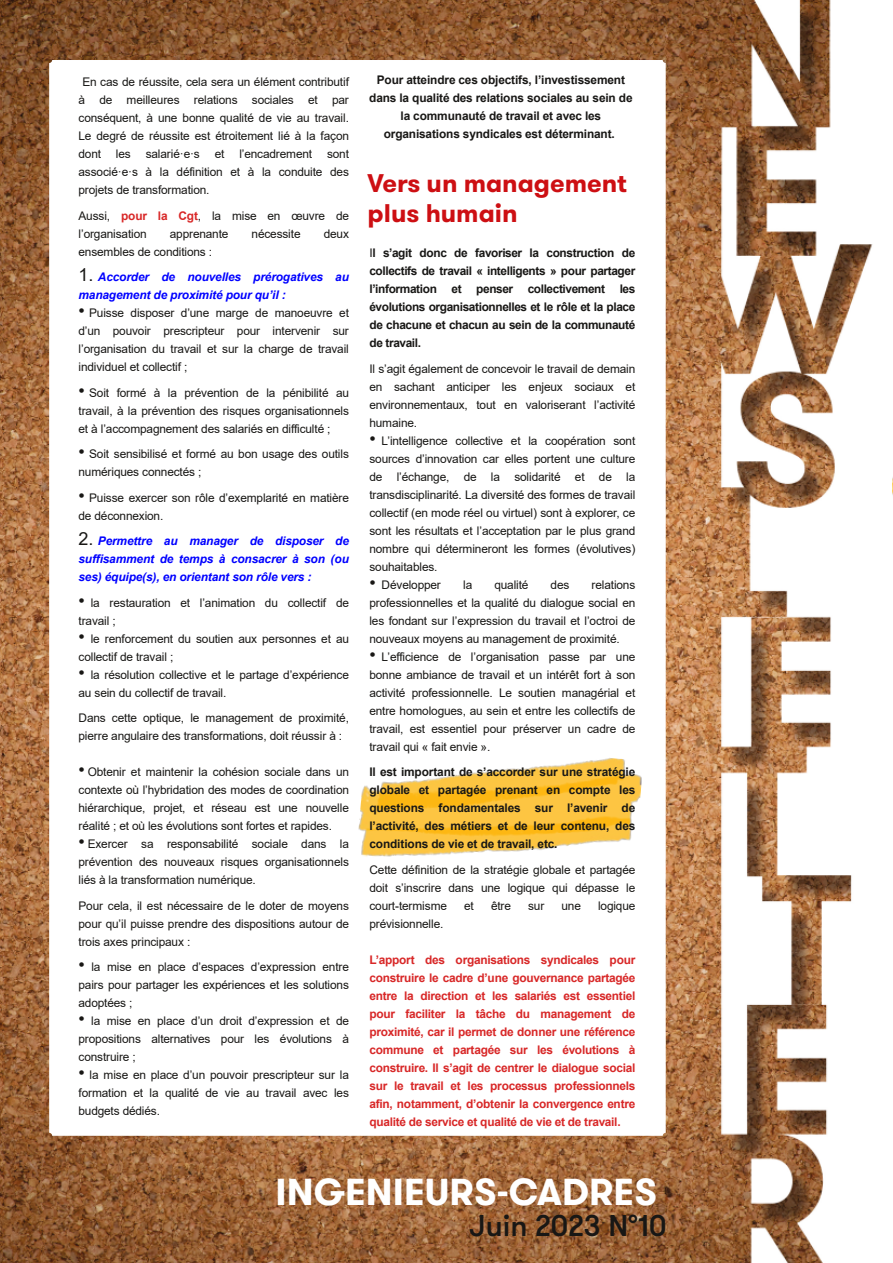
<style>
.page{position:relative;width:893px;height:1263px;background:#fff}
.page>*{position:absolute;margin:0;border:0;box-sizing:border-box;transform-origin:0 0}
.t1{font:700 37.5px "GT Walsheim Pro";color:#fff}
.t2{font:500 30px "GT Walsheim Pro";color:#181715}
.t3{font:700 25.5px/30px "GT Walsheim Pro";color:#cd0f13}
.t4{font:11.85px/18px "Arial";letter-spacing:-.015em;color:#181715;text-align:justify}
.t5{font:700 11.85px/18px "Arial";letter-spacing:-.015em;color:#181715;text-align:justify}
.t6{font:700 11.85px/18px "Arial";letter-spacing:-.02em;color:#d82727;text-align:justify}
.t7{font:italic 700 11.85px/18px "Arial";letter-spacing:-.01em;color:#00f}
.s1{font-weight:700;color:#d82727}
.s2{font-weight:400;font-style:normal;font-size:18px;color:#181715}
.s3{font-size:18px}
.s4{font-weight:400}
</style>
<div class="page">
<img style="left:0;top:0;width:873px;height:1263px">
<div style="left:49px;top:60px;width:617px;height:1076px;background:#fff;border-radius:3px"></div>
<img style="left:892px;top:477px;width:1px;height:18px">
<img style="left:358px;top:758px;width:284px;height:99px">
<p class="t4" style="left:79px;top:73px;width:272px;text-indent:4px">En cas de réussite, cela sera un élément contributif à de meilleures relations sociales et par conséquent, à une bonne qualité de vie au travail.<br>Le degré de réussite est étroitement lié à la façon dont les</p>
<p class="t4" style="left:79px;top:145px;width:272px;text-indent:136px">et l’encadrement sont associéꞏeꞏs à la définition et à la conduite des projets de transformation.</p>
<p class="t4" style="left:79px;top:207px;width:272px">Aussi, <span class="s1">pour la Cgt</span>, la mise en œuvre de l’organisation</p>
<p class="t4" style="left:146px;top:145px;width:56px">salariéꞏeꞏs</p>
<p class="t4" style="left:170px;top:225px;width:60px">apprenante</p>
<p class="t4" style="left:252px;top:225px;width:51px">nécessite</p>
<p class="t4" style="left:324px;top:225px;width:27px">deux</p>
<p class="t4" style="left:79px;top:243px;width:135px">ensembles de conditions :</p>
<p class="t7" style="left:79px;top:268px;width:272px"><span class="s2">1.</span> Accorder de nouvelles prérogatives au management de proximité pour qu’il :</p>
<p class="t4" style="left:79px;top:304px;width:272px"><span class="s3">•</span> Puisse disposer d’une marge de manoeuvre et d’un pouvoir prescripteur pour intervenir sur l’organisation du travail et sur la charge de travail individuel et collectif ;</p>
<p class="t4" style="left:79px;top:384px;width:272px"><span class="s3">•</span> Soit formé à la prévention de la pénibilité au travail, à la prévention des risques organisationnels et à l’accompagnement des salariés en difficulté ;</p>
<p class="t4" style="left:79px;top:445px;width:272px"><span class="s3">•</span> Soit sensibilisé et formé au bon usage des outils numériques connectés ;</p>
<p class="t4" style="left:79px;top:489px;width:272px"><span class="s3">•</span> Puisse exercer son rôle d’exemplarité en matière de déconnexion.</p>
<p class="t7" style="left:79px;top:532px;width:272px;text-align:justify"><span class="s2">2.</span> Permettre au manager de disposer de suffisamment de temps à consacrer à son (ou ses) équipe(s), en orientant son rôle vers :</p>
<p class="t4" style="left:79px;top:594px;width:272px"><span class="s3">•</span> la restauration et l’animation du collectif de travail ;</p>
<p class="t4" style="left:79px;top:630px;width:272px"><span class="s3">•</span> le renforcement du soutien aux personnes et au collectif de travail ;</p>
<p class="t4" style="left:79px;top:666px;width:272px"><span class="s3">•</span> la résolution collective et le partage d’expérience au sein du collectif de travail.</p>
<p class="t4" style="left:79px;top:709px;width:272px">Dans cette optique, le management de proximité, pierre angulaire des transformations, doit réussir à :</p>
<p class="t4" style="left:79px;top:763px;width:272px"><span class="s3">•</span> Obtenir et maintenir la cohésion sociale dans un contexte où l’hybridation des modes de coordination hiérarchique, projet, et réseau est une nouvelle réalité ; et où les évolutions sont fortes et rapides.</p>
<p class="t4" style="left:79px;top:835px;width:272px"><span class="s3">•</span> Exercer sa responsabilité sociale dans la prévention des nouveaux risques organisationnels liés à la transformation numérique.</p>
<p class="t4" style="left:79px;top:897px;width:272px">Pour cela, il est nécessaire de le doter de moyens pour qu’il puisse prendre des dispositions autour de trois axes principaux :</p>
<p class="t4" style="left:79px;top:958px;width:272px"><span class="s3">•</span> la mise en place d’espaces d’expression entre pairs pour partager les expériences et les solutions adoptées ;</p>
<p class="t4" style="left:79px;top:1012px;width:272px"><span class="s3">•</span> la mise en place d’un droit d’expression et de propositions alternatives pour les évolutions à construire ;</p>
<p class="t4" style="left:79px;top:1066px;width:272px"><span class="s3">•</span> la mise en place d’un pouvoir prescripteur sur la formation et la qualité de vie au travail avec les budgets dédiés.</p>
<p class="t5" style="left:369px;top:71px;width:265px;text-align:center">Pour atteindre ces objectifs, l’investissement dans la qualité des relations sociales au sein de la communauté de travail et avec les organisations syndicales est déterminant.</p>
<h3 class="t3" style="left:368px;top:168px;width:261px">Vers un management plus humain</h3>
<p class="t5" style="left:369px;top:244px;width:267px"><span class="s4">I</span>l s’agit donc de favoriser la construction de collectifs de travail « intelligents » pour partager l’information et penser collectivement les évolutions organisationnelles et le rôle et la place de chacune et chacun au sein de la communauté de travail.</p>
<p class="t4" style="left:369px;top:360px;width:267px">Il s’agit également de concevoir le travail de demain en sachant anticiper les enjeux sociaux et environnementaux, tout en valoriserant l’activité humaine.</p>
<p class="t4" style="left:369px;top:432px;width:267px"><span class="s3">•</span> L’intelligence collective et la coopération sont sources d’innovation car elles portent une culture de l’échange, de la solidarité et de la transdisciplinarité. La diversité des formes de travail collectif (en mode réel ou virtuel) sont à explorer, ce sont les résultats et l’acceptation par le plus grand nombre qui détermineront les formes (évolutives) souhaitables.</p>
<p class="t4" style="left:369px;top:576px;width:73px"><span class="s3">•</span> Développer</p>
<p class="t4" style="left:463px;top:576px;width:11px">la</p>
<p class="t4" style="left:494px;top:576px;width:36px">qualité</p>
<p class="t4" style="left:551px;top:576px;width:20px">des</p>
<p class="t4" style="left:369px;top:576px;width:267px;text-indent:222px">relations professionnelles et la qualité du dialogue social en les fondant sur l’expression du travail et l’octroi de nouveaux moyens au management de proximité.</p>
<p class="t4" style="left:369px;top:648px;width:267px"><span class="s3">•</span> L’efficience de l’organisation passe par une bonne ambiance de travail et un intérêt fort à son activité professionnelle. Le soutien managérial et entre homologues, au sein et entre les collectifs de travail, est essentiel pour préserver un cadre de travail qui « fait envie ».</p>
<p class="t5" style="left:369px;top:763px;width:267px">Il est important de s’accorder sur une stratégie globale et partagée prenant en compte les questions fondamentales sur l’avenir de l’activité, des métiers et de leur contenu, des conditions de vie et de travail, etc.</p>
<p class="t4" style="left:369px;top:861px;width:267px">Cette définition de la stratégie globale et partagée doit s’inscrire dans une logique qui dépasse le court-termisme</p>
<p class="t4" style="left:464px;top:897px;width:11px">et</p>
<p class="t4" style="left:491px;top:897px;width:22px">être</p>
<p class="t4" style="left:528px;top:897px;width:18px">sur</p>
<p class="t4" style="left:561px;top:897px;width:21px">une</p>
<p class="t4" style="left:598px;top:897px;width:39px">logique</p>
<p class="t4" style="left:369px;top:915px;width:75px">prévisionnelle.</p>
<p class="t6" style="left:369px;top:951px;width:267px">L’apport des organisations syndicales pour construire le cadre d’une gouvernance partagée entre la direction et les salariés est essentiel pour faciliter la tâche du management de proximité, car il permet de donner une référence commune et partagée sur les évolutions à construire. Il s’agit de centrer le dialogue social sur le travail et les processus professionnels afin, notamment, d’obtenir la convergence entre qualité de service et qualité de vie et de travail.</p>
<h1 class="t1" style="left:276px;top:1165px;width:383px">INGENIEURS-CADRES</h1>
<h2 class="t2" style="left:470px;top:1213px;width:198px">Juin 2023 N°10</h2>
</div>
